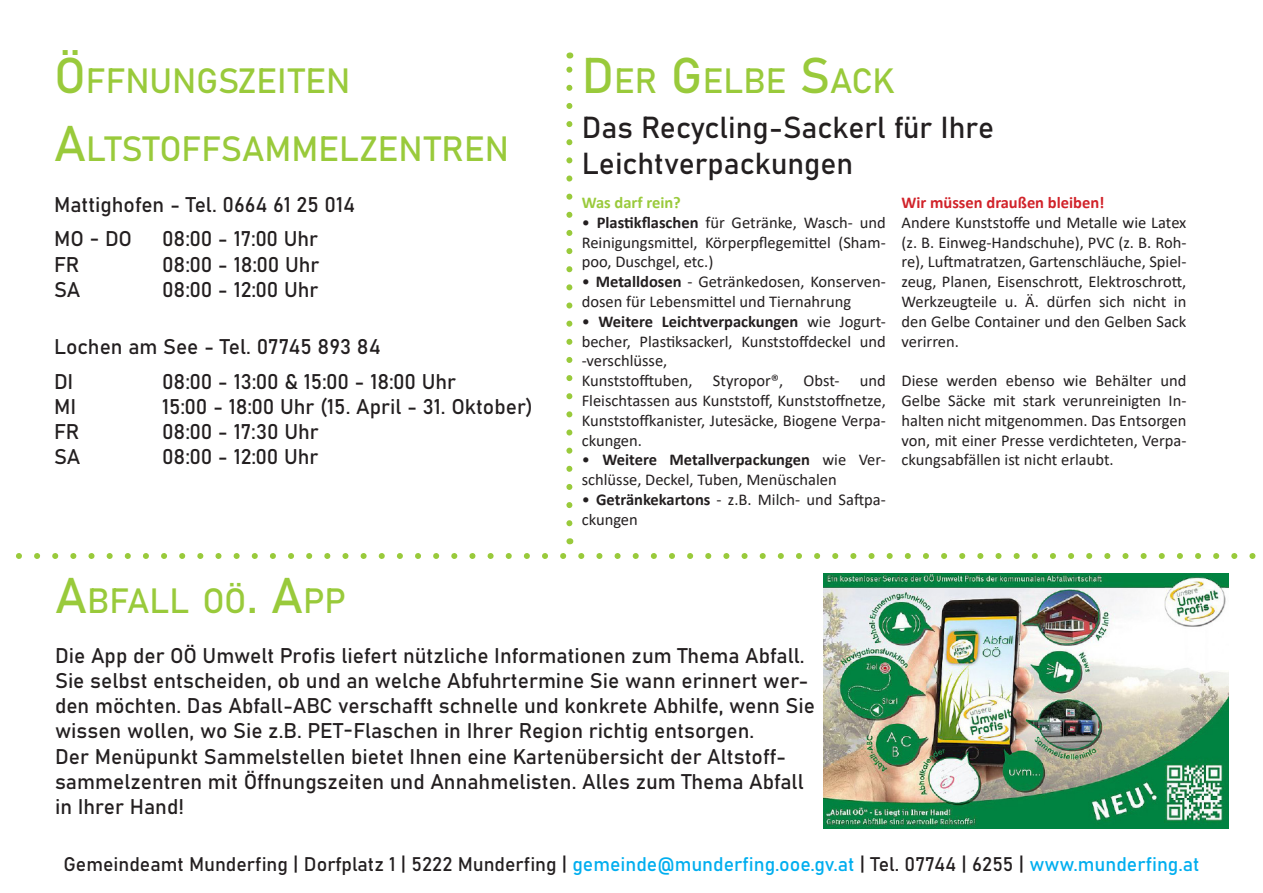
<style>
.page{position:relative;width:1263px;height:893px;background:#fff}
.page>*{position:absolute;margin:0;border:0;box-sizing:border-box;transform-origin:0 0}
.Überschrift_Artikel{font:34.65px "Bahnschrift";color:#99ca3b}
.Hervorhebung_fett{font:30px "Bahnschrift";color:#231f20}
.t1{font:21px/25.2px "Bahnschrift";color:#231f20}
.t2{font:19.5px "Bahnschrift";color:#231f20}
.Grundtext{font:16.5px/19.8px "Calibri";color:#231f20;text-align:justify}
.Grundtext-2{font:700 16.5px "Calibri";color:#d1232a}
.Überschrift_Text_kle{font:700 16.5px "Calibri";color:#9aca3c}
.s1{font-size:49.5px}
.s2{font-weight:700}
.s3{color:#00aeef}
</style>
<div class="page">
<svg style="left:566px;top:66px;width:6px;height:457px"></svg>
<img style="left:824px;top:574px;width:405px;height:254px">
<svg style="left:16px;top:553px;width:1240px;height:6px"></svg>
<p class="Überschrift_Artikel" style="left:54px;top:55px;width:298px"><span class="s1">Ö</span>FFNUNGSZEITEN</p>
<p class="Überschrift_Artikel" style="left:54px;top:123px;width:457px"><span class="s1">A</span>LTSTOFFSAMM ELZENTREN</p>
<p class="t1" style="left:54px;top:191px;width:303px">Mattighofen - Tel. 0664 61 25 014</p>
<p class="t1" style="left:54px;top:225px;width:80px">MO - DO</p>
<p class="t1" style="left:162px;top:225px;width:158px">08:00 - 17:00 Uhr</p>
<p class="t1" style="left:54px;top:250px;width:27px">FR</p>
<p class="t1" style="left:162px;top:250px;width:159px">08:00 - 18:00 Uhr</p>
<p class="t1" style="left:54px;top:275px;width:28px">SA</p>
<p class="t1" style="left:162px;top:275px;width:158px">08:00 - 12:00 Uhr</p>
<p class="t1" style="left:54px;top:333px;width:328px">Lochen am See - Tel. 07745 893 84</p>
<p class="t1" style="left:54px;top:367px;width:21px">DI</p>
<p class="t1" style="left:162px;top:367px;width:296px">08:00 - 13:00 &amp; 15:00 - 18:00 Uhr</p>
<p class="t1" style="left:54px;top:392px;width:24px">MI</p>
<p class="t1" style="left:162px;top:392px;width:373px">15:00 - 18:00 Uhr (15. April - 31. Oktober)</p>
<p class="t1" style="left:54px;top:418px;width:27px">FR</p>
<p class="t1" style="left:162px;top:418px;width:158px">08:00 - 17:30 Uhr</p>
<p class="t1" style="left:54px;top:443px;width:28px">SA</p>
<p class="t1" style="left:162px;top:443px;width:158px">08:00 - 12:00 Uhr</p>
<p class="Überschrift_Artikel" style="left:582px;top:55px;width:314px"><span class="s1">D</span>ER <span class="s1">G</span> ELBE <span class="s1">S</span>ACK</p>
<p class="Hervorhebung_fett" style="left:582px;top:104px;width:414px">Das Recycling-Sackerl für Ihre</p>
<p class="Hervorhebung_fett" style="left:582px;top:140px;width:273px">Leichtverpackungen</p>
<p class="Überschrift_Text_kle" style="left:582px;top:191px;width:101px">Was darf rein?</p>
<p class="Grundtext" style="left:582px;top:212px;width:306px">• <span class="s2">Plastikflaschen</span> für Getränke, Wasch- und Reinigungsmittel, Körperpflegemittel (Sham&shy;poo, Duschgel, etc.)</p>
<p class="Grundtext" style="left:582px;top:271px;width:306px">• <span class="s2">Metalldosen</span> - Getränkedosen, Konserven&shy;dosen für Lebensmittel und Tiernahrung</p>
<p class="Grundtext" style="left:582px;top:311px;width:306px">• <span class="s2">Weitere Leichtverpackungen</span> wie Jogurt&shy;becher, Plastiksackerl, Kunststoffdeckel und -verschlüsse,</p>
<p class="Grundtext" style="left:582px;top:370px;width:306px">Kunststofftuben, Styropor®, Obst- und Fleischtassen aus Kunststoff, Kunststoffnetze, Kunststoffkanister, Jutesäcke, Biogene Verpa&shy;ckungen.</p>
<p class="Grundtext" style="left:582px;top:450px;width:306px">• <span class="s2">Weitere Metallverpackungen</span> wie Ver&shy;schlüsse, Deckel, Tuben, Menüschalen</p>
<p class="Grundtext" style="left:582px;top:489px;width:306px">• <span class="s2">Getränkekartons</span> - z.B. Milch- und Saftpa&shy;ckungen</p>
<p class="Grundtext-2" style="left:901px;top:191px;width:205px">Wir müssen draußen bleiben!</p>
<p class="Grundtext" style="left:901px;top:212px;width:286px">Andere Kunststoffe und Metalle wie Latex (z. B. Einweg-Handschuhe), PVC (z. B. Roh&shy;re), Luftmatratzen, Gartenschläuche, Spiel&shy;zeug, Planen, Eisenschrott, Elektroschrott, Werkzeugteile u. Ä. dürfen sich nicht in den Gelbe Container und den Gelben Sack verirren.</p>
<p class="Grundtext" style="left:901px;top:370px;width:286px">Diese werden ebenso wie Behälter und Gelbe Säcke mit stark verunreinigten In&shy;halten nicht mitgenommen. Das Entsorgen von, mit einer Presse verdichteten, Verpa&shy;ckungsabfällen ist nicht erlaubt.</p>
<p class="Überschrift_Artikel" style="left:55px;top:574px;width:292px"><span class="s1">A</span>BFALL OÖ<span class="s1">. A</span>PP</p>
<p class="t1" style="left:55px;top:641px;width:761px">Die App der OÖ Umwelt Profis liefert nützliche Informationen zum Thema Abfall.<br>Sie selbst entscheiden, ob und an welche Abfuhrtermine Sie wann erinnert wer&shy;den möchten. Das Abfall-ABC verschafft schnelle und konkrete Abhilfe, wenn Sie</p>
<p class="t1" style="left:55px;top:717px;width:701px">wissen wollen, wo Sie z.B. PET-Flaschen in Ihrer Region richtig entsorgen.</p>
<p class="t1" style="left:55px;top:742px;width:750px">Der Menüpunkt Sammelstellen bietet Ihnen eine Kartenübersicht der Altstoff&shy;sammelzentren mit Öffnungszeiten und Annahmelisten. Alles zum Thema Abfall in Ihrer Hand!</p>
<p class="t2" style="left:63px;top:850px;width:1138px">Gemeindeamt Munderfing | Dorfplatz 1 | 5222 Munderfing | <span class="s3">gemeinde@munderfing.ooe.gv.at</span> | Tel. 07744 | 6255 | <span class="s3">www.munderfing.at</span></p>
</div>
